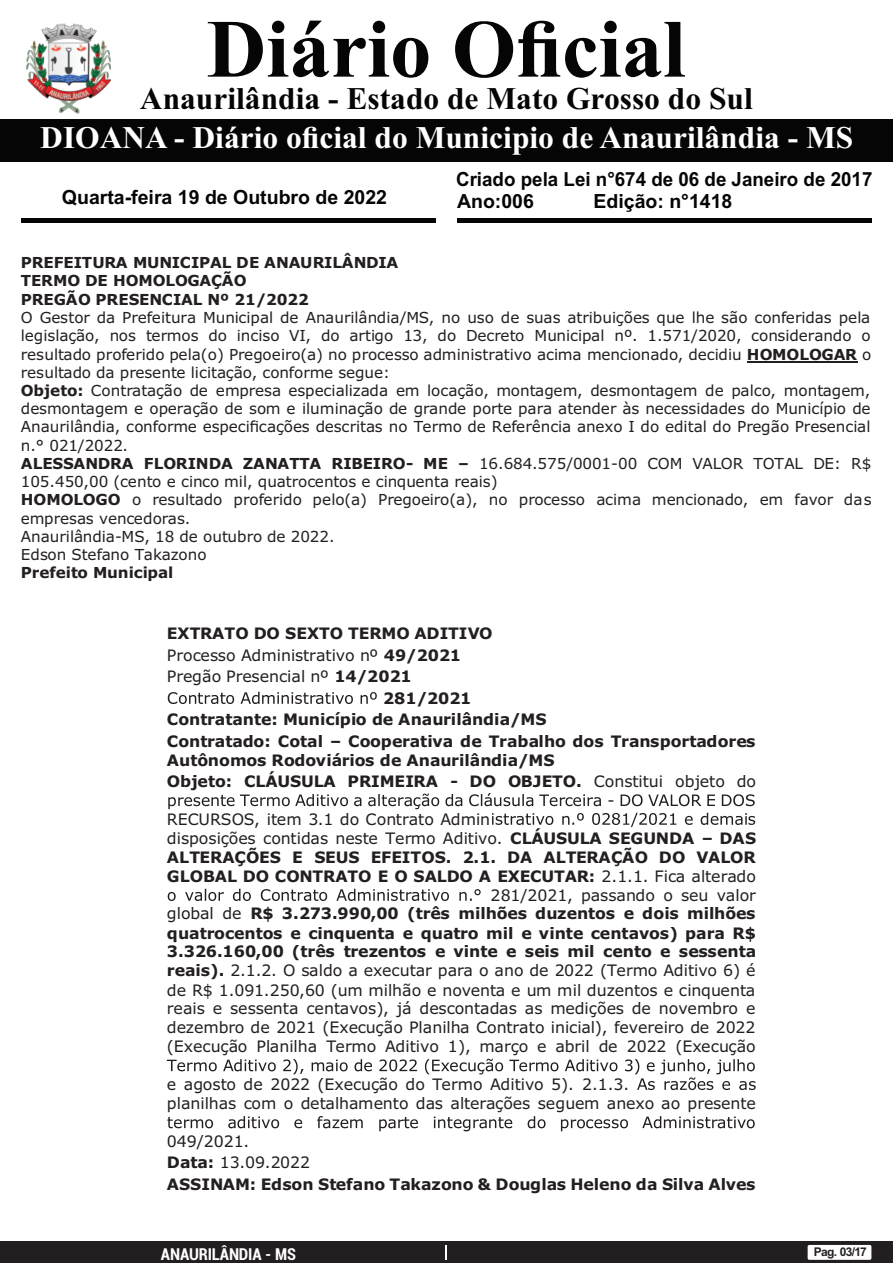
<style>
.page{position:relative;width:893px;height:1263px;background:#fff}
.page>*{position:absolute;margin:0;border:0;box-sizing:border-box;transform-origin:0 0}
.t1{font:700 82.5px "Times New Roman";color:#040504}
.t2{font:700 31.5px "Times New Roman";color:#fff}
.t3{font:700 31.5px "Times New Roman";color:#040504}
.t4{font:700 19.5px "Arial";color:#040504}
.t5{font:700 19.5px "Arial";color:#040504;scale:.96 1}
.t6{font:700 condensed 16.5px "Roboto";letter-spacing:-.01em;color:#fff}
.t7{font:15.75px/19.2px "Verdana";color:#231f20}
.t8{font:700 15.75px/21.5px "Verdana";color:#231f20}
.t9{font:15.15px/18.1px "Verdana";color:#231f20}
.t10{font:700 15.15px/18.1px "Verdana";letter-spacing:-.005em;color:#231f20}
.t11{font:700 12px "Arial";letter-spacing:-.055em;color:#231f20}
.s1{font-weight:700}
.s2{font-weight:400}
</style>
<div class="page">
<div style="left:0;top:1242px;width:893px;height:21px;background:#231f20"></div>
<svg style="left:446px;top:1245px;width:1px;height:15px"></svg>
<div style="left:808px;top:1245px;width:63px;height:15px;background:#fff;border-radius:2px"></div>
<div style="left:0;top:119px;width:893px;height:42px;background:#040504"></div>
<hr style="left:21px;top:218px;width:415px;height:4px;background:#040504">
<hr style="left:457px;top:218px;width:415px;height:4px;background:#040504">
<img style="left:25px;top:23px;width:86px;height:91px">
<hr style="left:747px;top:361px;width:110px;height:1px;background:#231f20">
<svg style="left:168px;top:692px;width:209px;height:12px"></svg>
<svg style="left:168px;top:793px;width:587px;height:34px"></svg>
<svg style="left:168px;top:889px;width:313px;height:12px"></svg>
<svg style="left:167px;top:1059px;width:589px;height:31px"></svg>
<svg style="left:167px;top:1116px;width:588px;height:15px"></svg>
<h1 class="t1" style="left:207px;top:21px;width:480px">Diário Oficial</h1>
<h2 class="t3" style="left:140px;top:88px;width:614px">Anaurilândia - Estado de Mato Grosso do Sul</h2>
<h2 class="t2" style="left:40px;top:126px;width:814px">DIOANA - Diário oficial do Municipio de Anaurilândia - MS</h2>
<p class="t5" style="left:456px;top:172px;width:435px">Criado pela Lei n°674 de 06 de Janeiro de 2017</p>
<p class="t4" style="left:62px;top:190px;width:327px">Quarta-feira 19 de Outubro de 2022</p>
<p class="t4" style="left:457px;top:193px;width:78px">Ano:006</p>
<p class="t4" style="left:593px;top:193px;width:140px">Edição: n°1418</p>
<p class="t10" style="left:21px;top:255px;width:379px">PREFEITURA MUNICIPAL DE ANAURILÂNDIA<br>TERMO DE HOMOLOGAÇÃO<br>PREGÃO PRESENCIAL Nº 21/2022</p>
<p class="t9" style="left:21px;top:310px;width:852px">O Gestor da Prefeitura Municipal de Anaurilândia/MS, no uso de suas atribuições que lhe são conferidas pela legislação, nos termos do inciso VI, do artigo 13, do Decreto Municipal nº. 1.571/2020, considerando o resultado proferido pela(o) Pregoeiro(a) no processo administrativo acima mencionado, decidiu <span class="s1">HOMOLOGAR</span> o resultado da presente licitação, conforme segue:<br><span class="s1">Objeto:</span> Contratação de empresa especializada em locação, montagem, desmontagem de palco, montagem, desmontagem e operação de som e iluminação de grande porte para atender às necessidades do Município de Anaurilândia, conforme especificações descritas no Termo de Referência anexo I do edital do Pregão Presencial n.° 021/2022.<br><span class="s1">ALESSANDRA FLORINDA ZANATTA RIBEIRO- ME –</span> 16.684.575/0001-00 COM VALOR TOTAL DE: R$ 105.450,00 (cento e cinco mil, quatrocentos e cinquenta reais)<br><span class="s1">HOMOLOGO</span> o resultado proferido pelo(a) Pregoeiro(a), no processo acima mencionado, em favor das empresas vencedoras.<br>Anaurilândia-MS, 18 de outubro de 2022.<br>Edson Stefano Takazono</p>
<p class="t10" style="left:21px;top:565px;width:154px">Prefeito Municipal</p>
<p class="t8" style="left:167px;top:624px;width:327px">EXTRATO DO SEXTO TERMO ADITIVO</p>
<p class="t7" style="left:167px;top:646px;width:296px">Processo Administrativo nº <span class="s1">49/2021</span></p>
<p class="t7" style="left:167px;top:668px;width:246px">Pregão Presencial nº <span class="s1">14/2021</span></p>
<p class="t8" style="left:383px;top:689px;width:90px">281/2021</p>
<p class="t8" style="left:167px;top:710px;width:381px">Contratante: Município de Anaurilândia/MS</p>
<p class="t8" style="left:167px;top:731px;width:590px">Contratado: Cotal – Cooperativa de Trabalho dos Transportadores</p>
<p class="t8" style="left:167px;top:751px;width:591px">Autônomos Rodoviários de Anaurilândia/MS<br>Objeto: CLÁUSULA PRIMEIRA - DO OBJETO. <span class="s2">Constitui objeto do</span></p>
<p class="t7" style="left:607px;top:792px;width:9px">-</p>
<p class="t7" style="left:167px;top:811px;width:325px">RECURSOS, item 3.1 do Contrato Admin</p>
<p class="t7" style="left:167px;top:830px;width:591px">disposições contidas neste Termo Aditivo. <span class="s1">CLÁUSULA SEGUNDA – DAS</span></p>
<p class="t8" style="left:167px;top:848px;width:590px">ALTERAÇÕES E SEUS EFEITOS. 2.1. DA ALTERAÇÃO DO VALOR</p>
<p class="t8" style="left:167px;top:866px;width:591px">GLOBAL DO CONTRATO E O SALDO A EXECUTAR: <span class="s2">2.1.1. Fica alterado</span></p>
<p class="t7" style="left:491px;top:887px;width:267px">281/2021, passando o seu valor</p>
<p class="t8" style="left:167px;top:904px;width:590px"><span class="s2">global de</span> R$ 3.273.990,00 (três milhões duzentos e dois milhões</p>
<p class="t8" style="left:167px;top:923px;width:591px">quatrocentos e cinquenta e quatro mil e vinte centavos) para R$</p>
<p class="t8" style="left:167px;top:942px;width:591px">3.326.160,00 (três trezentos e vinte e seis mil cento e sessenta</p>
<p class="t7" style="left:167px;top:962px;width:590px"><span class="s1">reais).</span> 2.1.2. O saldo a executar para o ano de 2022 (Termo Aditivo 6) é</p>
<p class="t7" style="left:167px;top:981px;width:590px">de R$ 1.091.250,60 (um milhão e noventa e um mil duzentos e cinquenta</p>
<p class="t7" style="left:167px;top:1000px;width:590px">reais e sessenta centavos), já descontadas as medições de novembro e</p>
<p class="t7" style="left:167px;top:1019px;width:590px">dezembro de 2021 (Execução Planilha Contrato inicial), fevereiro de 2022</p>
<p class="t7" style="left:167px;top:1038px;width:590px">(Execução Planilha Termo Aditivo 1), março e abril de 2022 (Execução</p>
<p class="t7" style="left:167px;top:1076px;width:590px">e agosto de 2022 (Execução do Termo Aditivo 5). 2.1.3.<br>planilhas com o detalhamento das alterações seguem anexo ao presente</p>
<p class="t8" style="left:167px;top:1132px;width:590px"><span class="s2">049/2021.<br></span>Data: <span class="s2">13.09.2022<br></span>ASSINAM: Edson Stefano Takazono &amp; Douglas Heleno da Silva Alves</p>
<p class="t6" style="left:161px;top:1247px;width:136px">ANAURILÂNDIA - MS</p>
<p class="t11" style="left:814px;top:1247px;width:55px">Pag. 03/17</p>
</div>
